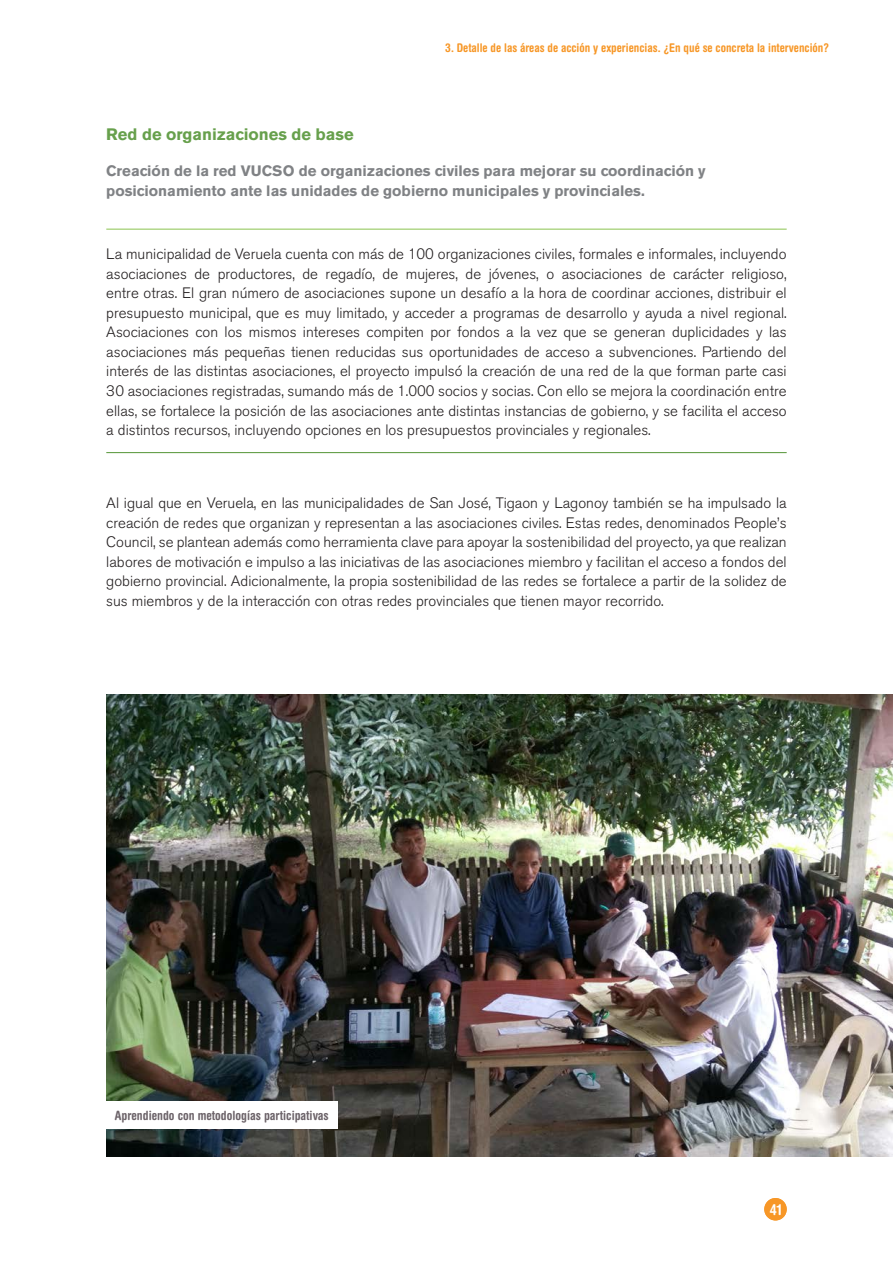
<style>
.page{position:relative;width:893px;height:1263px;background:#fff}
.page>*{position:absolute;margin:0;border:0;box-sizing:border-box;transform-origin:0 0}
._0_Cuerpo_texto{font:700 16.5px "Akzidenz Grotesk BE";color:#67a04c}
._0_Cuerpo_texto-2{font:300 15px/19.5px "Akzidenz Grotesk BE";color:#231f20;text-align:justify}
._0_Cuerpo_texto-3{font:700 15px/19.5px "Akzidenz Grotesk BE";color:#808285}
.t1{font:700 condensed 15px "Helvetica Rounded";color:#fff}
.pie_de_foto{font:700 condensed 12.75px "Helvetica Rounded";color:#6c6369}
.t2{font:700 condensed 12px "Helvetica Rounded";color:#f79727}
</style>
<div class="page">
<div style="left:764px;top:1198px;width:23px;height:22px;background:#f79727;border-radius:50%"></div>
<hr style="left:106px;top:229px;width:681px;height:1px;background:#97ca62">
<hr style="left:106px;top:452px;width:681px;height:1px;background:#67a04c">
<img style="left:106px;top:695px;width:787px;height:462px">
<div style="left:106px;top:1101px;width:231px;height:27px;background:#fff"></div>
<p class="t2" style="left:445px;top:40px;width:385px">3. Detalle de las áreas de acción y experiencias. ¿En qué se concreta la intervención?</p>
<p class="_0_Cuerpo_texto" style="left:106px;top:125px;width:249px">Red de organizaciones de base</p>
<p class="_0_Cuerpo_texto-3" style="left:106px;top:162px;width:601px">Creación de la red VUCSO de organizaciones civiles para mejorar su coordinación y posicionamiento ante las unidades de gobierno municipales y provinciales.</p>
<p class="_0_Cuerpo_texto-2" style="left:106px;top:245px;width:682px">La municipalidad de Veruela cuenta con más de 100 organizaciones civiles, formales e informales, incluyendo asociaciones de productores, de regadío, de mujeres, de jóvenes, o asociaciones de carácter religioso, entre otras. El gran número de asociaciones supone un desafío a la hora de coordinar acciones, distribuir el presupuesto municipal, que es muy limitado, y acceder a programas de desarrollo y ayuda a nivel regional.<br>Asociaciones con los mismos intereses compiten por fondos a la vez que se generan duplicidades y las asociaciones más pequeñas tienen reducidas sus oportunidades de acceso a subvenciones. Partiendo del interés de las distintas asociaciones, el proyecto impulsó la creación de una red de la que forman parte casi 30 asociaciones registradas, sumando más de 1.000 socios y socias. Con ello se mejora la coordinación entre ellas, se fortalece la posición de las asociaciones ante distintas instancias de gobierno, y se facilita el acceso a distintos recursos, incluyendo opciones en los presupuestos provinciales y regionales.</p>
<p class="_0_Cuerpo_texto-2" style="left:106px;top:493px;width:682px">Al igual que en Veruela, en las municipalidades de San José, Tigaon y Lagonoy también se ha impulsado la creación de redes que organizan y representan a las asociaciones civiles. Estas redes, denominados People’s Council, se plantean además como herramienta clave para apoyar la sostenibilidad del proyecto, ya que realizan labores de motivación e impulso a las iniciativas de las asociaciones miembro y facilitan el acceso a fondos del gobierno provincial. Adicionalmente, la propia sostenibilidad de las redes se fortalece a partir de la solidez de sus miembros y de la interacción con otras redes provinciales que tienen mayor recorrido.</p>
<p class="pie_de_foto" style="left:115px;top:1107px;width:216px">Aprendiendo con metodologías participativas</p>
<p class="t1" style="left:770px;top:1200px;width:14px">41</p>
</div>
